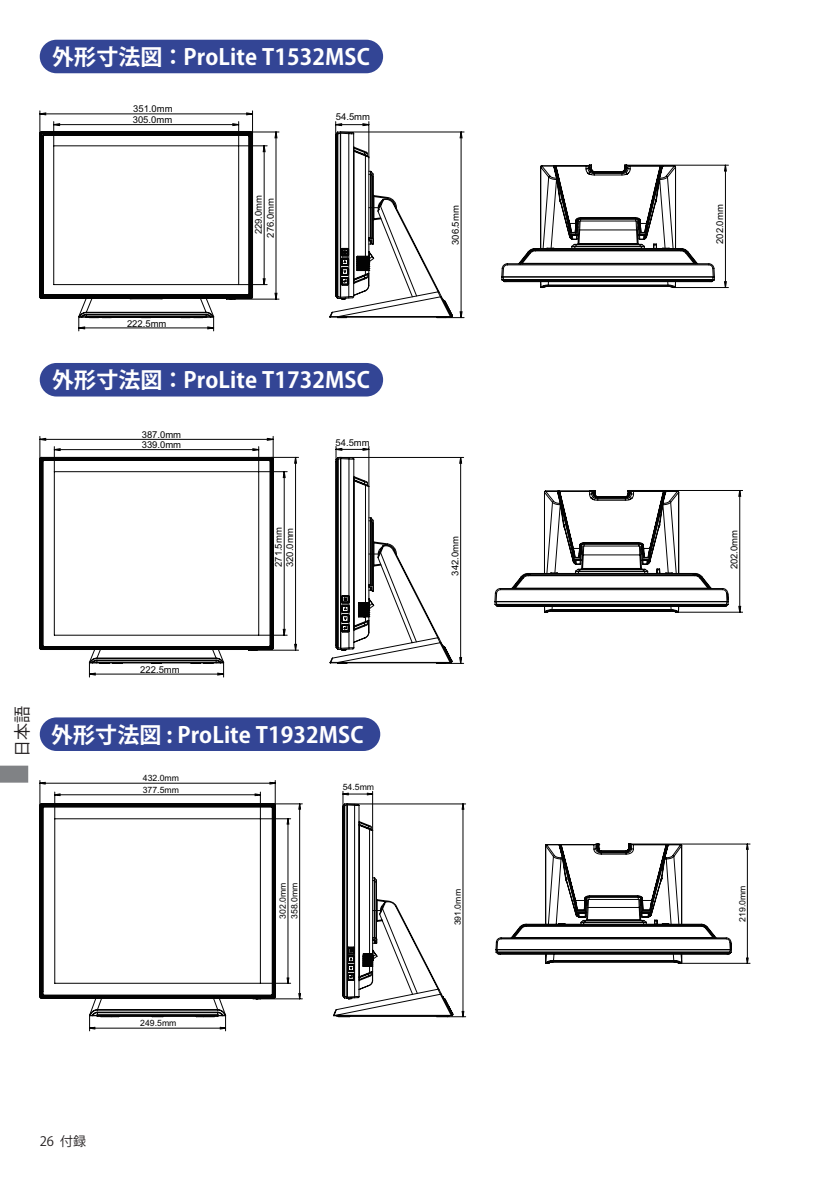
<style>
.page{position:relative;width:840px;height:1191px;background:#fff}
.page>*{position:absolute;margin:0;border:0;box-sizing:border-box;transform-origin:0 0}
.t1{font:700 22px "Koz Go Pro";letter-spacing:.005em;color:#fff}
.t2{font:17px "Koz Go Pro";color:#231f20}
.t3{font:13px "Koz Go Pro";color:#231f20}
.t4{font:9.4px/11.2px "Arial";color:#030303}
.t5{font:8.6px/11.6px "Arial";color:#030303}
</style>
<div class="page">
<svg style="left:0;top:765px;width:28px;height:17px"></svg>
<div style="left:41px;top:41px;width:341px;height:31px;background:#334595;border-radius:16px"></div>
<div style="left:40px;top:40px;width:343px;height:33px;border:2px solid #334595;border-radius:16px"></div>
<div style="left:41px;top:364px;width:341px;height:31px;background:#334595;border-radius:16px"></div>
<div style="left:40px;top:363px;width:343px;height:33px;border:2px solid #334595;border-radius:16px"></div>
<svg style="left:40px;top:111px;width:584px;height:188px"></svg>
<svg style="left:624px;top:164px;width:104px;height:125px"></svg>
<svg style="left:42px;top:121px;width:422px;height:210px"></svg>
<svg style="left:89px;top:652px;width:135px;height:10px"></svg>
<svg style="left:88px;top:662px;width:137px;height:15px"></svg>
<svg style="left:40px;top:436px;width:259px;height:216px"></svg>
<svg style="left:329px;top:446px;width:413px;height:218px"></svg>
<div style="left:41px;top:718px;width:338px;height:32px;background:#334595;border-radius:16px"></div>
<div style="left:40px;top:717px;width:340px;height:34px;border:2px solid #334595;border-radius:16px"></div>
<svg style="left:89px;top:999px;width:214px;height:16px"></svg>
<svg style="left:495px;top:843px;width:254px;height:121px"></svg>
<svg style="left:40px;top:780px;width:262px;height:220px"></svg>
<svg style="left:89px;top:1015px;width:138px;height:16px"></svg>
<svg style="left:333px;top:791px;width:132px;height:227px"></svg>
<h1 class="t1" style="left:52px;top:43px;width:319px">外形寸法図： ProLite T1532MSC</h1>
<p class="t4" style="left:133px;top:103px;width:41px">351.0mm<br>305.0mm</p>
<p class="t4" style="left:127px;top:318px;width:41px">222.5mm</p>
<p class="t4" style="left:335px;top:112px;width:36px">54.5mm</p>
<p class="t4" style="left:252px;top:238px;width:44px;line-height:11.8px;text-align:center;rotate:-90deg">229.0mm<br>276.0mm</p>
<p class="t4" style="left:714px;top:244px;width:41px;rotate:-90deg">202.0mm</p>
<p class="t4" style="left:450px;top:245px;width:41px;rotate:-90deg">306.5mm</p>
<h1 class="t1" style="left:52px;top:366px;width:319px">外形寸法図： ProLite T1732MSC</h1>
<p class="t4" style="left:142px;top:429px;width:41px">387.0mm</p>
<p class="t4" style="left:142px;top:439px;width:41px">339.0mm</p>
<p class="t4" style="left:273px;top:567px;width:41px;rotate:-90deg">271.5mm<br>320.0mm</p>
<p class="t4" style="left:335px;top:437px;width:36px">54.5mm</p>
<p class="t4" style="left:449px;top:575px;width:41px;rotate:-90deg">342.0mm</p>
<p class="t4" style="left:728px;top:569px;width:41px;rotate:-90deg">202.0mm</p>
<h2 class="t2" style="left:11px;top:757px;width:53px;rotate:-90deg">日本語</h2>
<p class="t4" style="left:140px;top:663px;width:41px">222.5mm</p>
<h1 class="t1" style="left:51px;top:720px;width:314px">外形寸法図 : ProLite T1932MSC</h1>
<p class="t5" style="left:143px;top:772px;width:38px">432.0mm</p>
<p class="t5" style="left:143px;top:784px;width:38px">377.5mm</p>
<p class="t5" style="left:342px;top:781px;width:33px">54.5mm</p>
<p class="t5" style="left:277px;top:919px;width:38px;rotate:-90deg">302.0mm<br>358.0mm</p>
<p class="t5" style="left:452px;top:925px;width:38px;rotate:-90deg">391.0mm</p>
<p class="t5" style="left:736px;top:921px;width:38px;rotate:-90deg">219.0mm</p>
<p class="t5" style="left:140px;top:1017px;width:38px">249.5mm</p>
<h3 class="t3" style="left:40px;top:1132px;width:48px">26 付録</h3>
</div>
